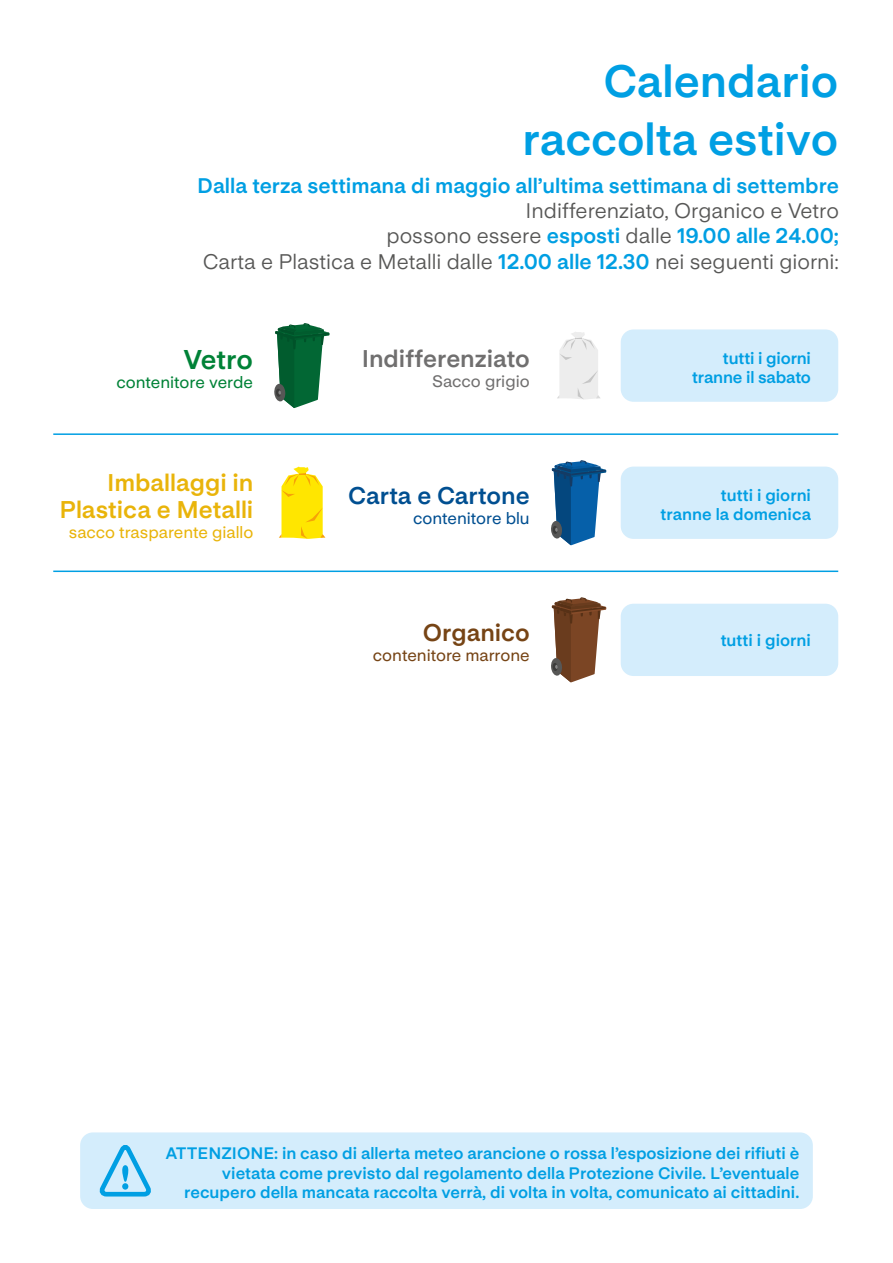
<style>
.page{position:relative;width:893px;height:1263px;background:#fff}
.page>*{position:absolute;margin:0;border:0;box-sizing:border-box;transform-origin:0 0}
.t1{font:700 45px/58.2px "Life Sans";color:#009fe3;text-align:right}
.t2{font:700 27px "Life Sans";color:#008237}
.t3{font:700 24px/27px "Life Sans";color:#e9b40a;text-align:right}
.t4{font:700 24px "Life Sans";color:#706f6f}
.t5{font:700 24px "Life Sans";color:#004f91}
.t6{font:700 24px "Life Sans";color:#764415}
.t7{font:21px/25.2px "Life Sans";color:#575756;text-align:right}
.t8{font:700 21px "Life Sans";color:#009fe3}
.t9{font:700 16.5px/19.8px "Life Sans";color:#009fe3;text-align:right}
.t10{font:500 16.5px "Life Sans";color:#e9b40a}
.t11{font:500 16.5px "Life Sans";color:#764415}
.t12{font:500 16.5px "Life Sans";color:#008237}
.t13{font:500 16.5px "Life Sans";color:#004f91}
.t14{font:500 16.5px "Life Sans";color:#706f6f}
.s1{font-weight:700;color:#009fe3}
</style>
<div class="page">
<div style="left:621px;top:604px;width:217px;height:72px;background:#d4edfc;border-radius:13px"></div>
<svg style="left:551px;top:597px;width:55px;height:85px"></svg>
<div style="left:621px;top:467px;width:217px;height:72px;background:#d4edfc;border-radius:13px"></div>
<svg style="left:551px;top:460px;width:55px;height:85px"></svg>
<svg style="left:279px;top:467px;width:46px;height:72px"></svg>
<div style="left:621px;top:329px;width:217px;height:73px;background:#d4edfc;border-radius:13px"></div>
<svg style="left:557px;top:332px;width:43px;height:67px"></svg>
<svg style="left:274px;top:323px;width:56px;height:85px"></svg>
<hr style="left:53px;top:433px;width:785px;height:2px;background:#009fe3">
<hr style="left:53px;top:570px;width:785px;height:2px;background:#009fe3">
<div style="left:80px;top:1132px;width:733px;height:77px;background:#d4edfc;border-radius:13px"></div>
<svg style="left:99px;top:1145px;width:52px;height:52px"></svg>
<h1 class="t1" style="left:523px;top:53px;width:317px">Calendario raccolta estivo</h1>
<p class="t8" style="left:197px;top:174px;width:643px">Dalla terza settimana di maggio all’ultima settimana di settembre</p>
<p class="t7" style="left:203px;top:198px;width:638px">Indifferenziato, Organico e Vetro<br>possono essere <span class="s1">esposti</span> dalle <span class="s1">19.00 alle 24.00;<br></span>Carta e Plastica e Metalli dalle <span class="s1">12.00 alle 12.30</span> nei seguenti giorni:</p>
<h2 class="t2" style="left:183px;top:344px;width:71px">Vetro</h2>
<p class="t12" style="left:117px;top:373px;width:138px">contenitore verde</p>
<h3 class="t3" style="left:59px;top:469px;width:196px">Imballaggi in<br>Plastica e Metalli</h3>
<p class="t10" style="left:69px;top:522px;width:186px">sacco trasparente giallo</p>
<h3 class="t4" style="left:362px;top:345px;width:170px">Indifferenziato</h3>
<p class="t14" style="left:432px;top:372px;width:99px">Sacco grigio</p>
<h3 class="t5" style="left:348px;top:482px;width:183px">Carta e Cartone</h3>
<p class="t13" style="left:413px;top:509px;width:118px">contenitore blu</p>
<p class="t9" style="left:692px;top:348px;width:120px">tutti i giorni tranne il sabato</p>
<p class="t9" style="left:661px;top:485px;width:152px">tutti i giorni<br>tranne la domenica</p>
<h3 class="t6" style="left:423px;top:619px;width:108px">Organico</h3>
<p class="t9" style="left:721px;top:631px;width:92px">tutti i giorni</p>
<p class="t11" style="left:373px;top:646px;width:158px">contenitore marrone</p>
<p class="t9" style="left:165px;top:1143px;width:635px">ATTENZIONE: in caso di allerta meteo arancione o rossa l’esposizione dei rifiuti è vietata come previsto dal regolamento della Protezione Civile. L’eventuale recupero della mancata raccolta verrà, di volta in volta, comunicato ai cittadini.</p>
</div>
